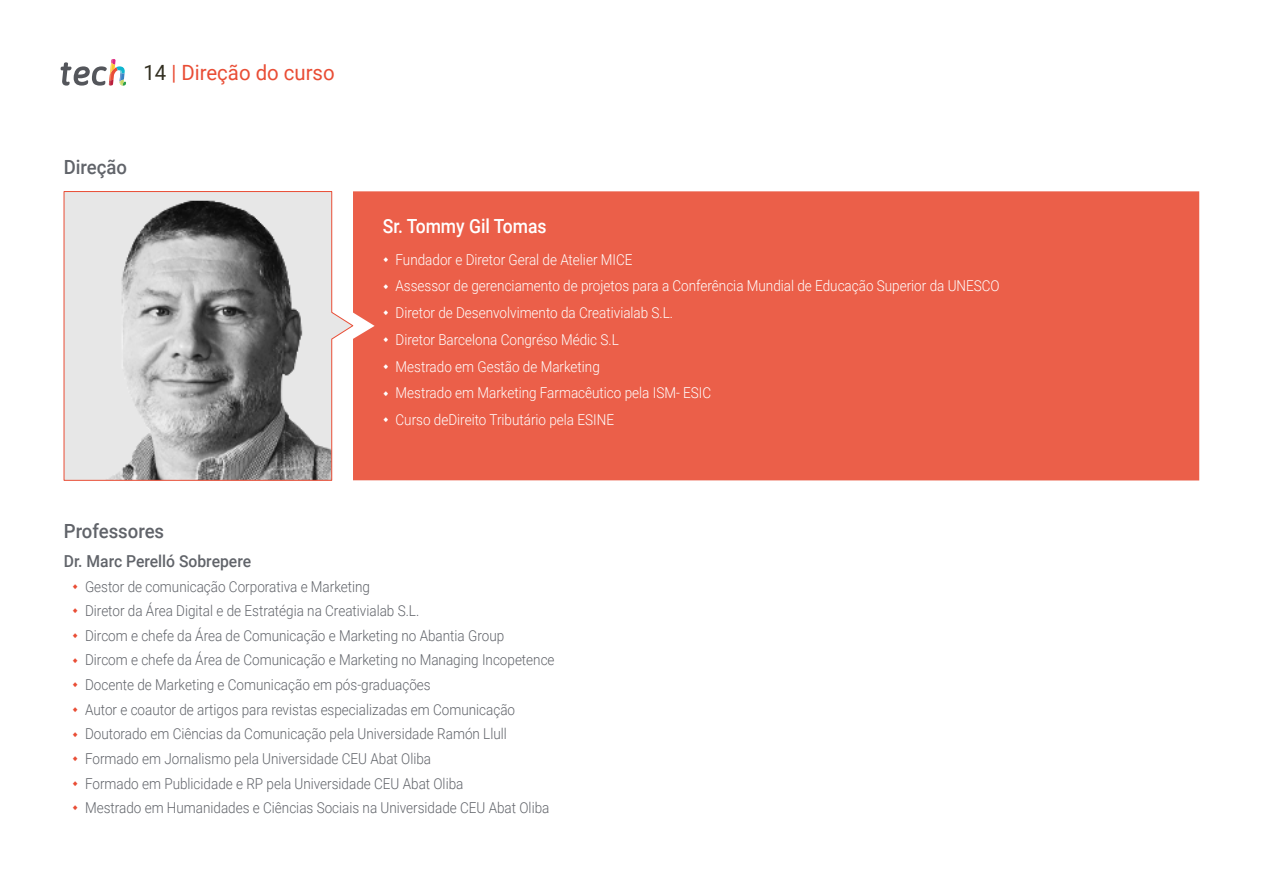
<style>
.page{position:relative;width:1263px;height:893px;background:#fff}
.page>*{position:absolute;margin:0;border:0;box-sizing:border-box;transform-origin:0 0}
.t1{font:21px "Roboto";color:#e94d35}
.t2{font:500 19.5px "Roboto";color:#61646a;scale:.95 1}
.t3{font:500 19.5px "Roboto";color:#fff;scale:.9 1}
.t4{font:500 16.5px "Roboto";color:#61646a;scale:.95 1}
.t5{font:300 15px/24.6px "Roboto";color:#61646a;scale:.9 1}
.t6{font:300 15px/26.7px "Roboto";color:#fff;scale:.9 1}
.s1{color:#312e20}
</style>
<div class="page">
<svg style="left:61px;top:59px;width:65px;height:27px"></svg>
<div style="left:353px;top:191px;width:846px;height:289px;background:#eb5f49"></div>
<svg style="left:64px;top:191px;width:289px;height:290px;background:#b4b2b2"></svg>
<svg style="left:384px;top:257px;width:4px;height:5px"></svg>
<svg style="left:384px;top:284px;width:4px;height:5px"></svg>
<svg style="left:384px;top:310px;width:4px;height:5px"></svg>
<svg style="left:384px;top:337px;width:4px;height:5px"></svg>
<svg style="left:384px;top:364px;width:4px;height:5px"></svg>
<svg style="left:384px;top:391px;width:4px;height:5px"></svg>
<svg style="left:384px;top:417px;width:4px;height:5px"></svg>
<h1 class="t1" style="left:144px;top:57px;width:193px"><span class="s1">14</span> | Direção do curso</h1>
<h2 class="t2" style="left:64px;top:154px;width:68px">Direção</h2>
<h2 class="t3" style="left:383px;top:212px;width:183px">Sr. Tommy Gil Tomas</h2>
<p class="t6" style="left:395px;top:245px;width:673px">Fundador e Diretor Geral de Atelier MICE<br>Assessor de gerenciamento de projetos para a Conferência Mundial de Educação Superior da UNESCO Diretor de Desenvolvimento da Creativialab S.L.<br>Diretor Barcelona Congréso Médic S.L<br>Mestrado em Gestão de Marketing<br>Mestrado em Marketing Farmacêutico pela ISM- ESIC<br>Curso deDireito Tributário pela ESINE</p>
<h2 class="t2" style="left:64px;top:517px;width:107px">Professores</h2>
<p class="t4" style="left:64px;top:550px;width:199px">Dr. Marc Perelló Sobrepere</p>
<p class="t5" style="left:85px;top:573px;width:523px">Gestor de comunicação Corporativa e Marketing<br>Diretor da Área Digital e de Estratégia na Creativialab S.L.<br>Dircom e chefe da Área de Comunicação e Marketing no Abantia Group<br>Dircom e chefe da Área de Comunicação e Marketing no Managing Incopetence Docente de Marketing e Comunicação em pós-graduações<br>Autor e coautor de artigos para revistas especializadas em Comunicação Doutorado em Ciências da Comunicação pela Universidade Ramón Llull Formado em Jornalismo pela Universidade CEU Abat Oliba<br>Formado em Publicidade e RP pela Universidade CEU Abat Oliba<br>Mestrado em Humanidades e Ciências Sociais na Universidade CEU Abat Oliba</p>
</div>
